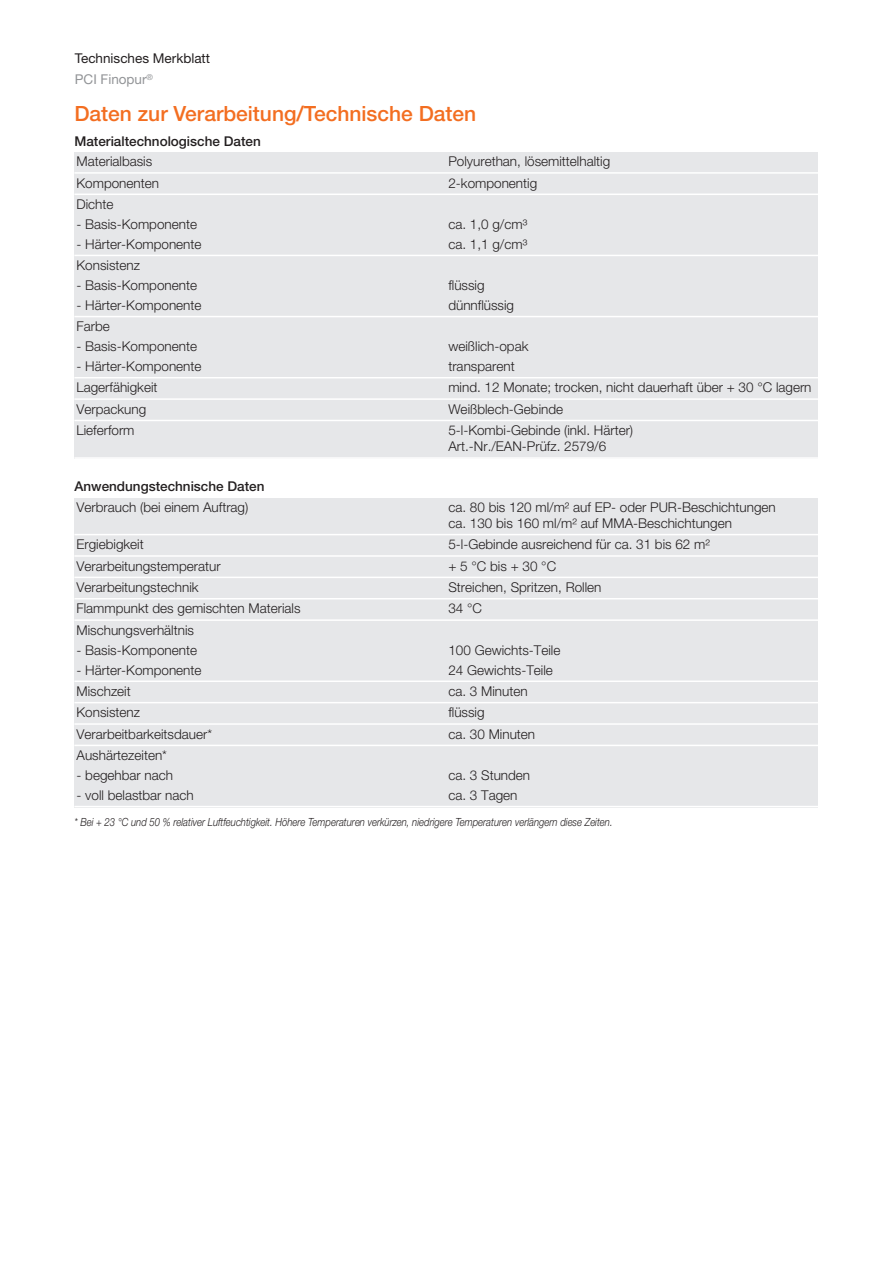
<style>
.page{position:relative;width:893px;height:1263px;background:#fff}
.page>*{position:absolute;margin:0;border:0;box-sizing:border-box;transform-origin:0 0}
.t1{font:500 21px "Helvetica Neue LT Pro";color:#f36e21}
.t2{font:300 13.5px/16.2px "Helvetica Neue LT Pro";color:#231f20}
.t3{font:500 13.5px "Helvetica Neue LT Pro";color:#231f20}
.t4{font:13.5px/21.3px "Helvetica Neue LT Pro";color:#231f20}
.t5{font:italic 300 11.25px "Helvetica Neue LT Pro";color:#231f20;scale:.85 1}
.s1{color:#939598}
</style>
<div class="page">
<div style="left:74px;top:152px;width:372px;height:21px;background:#e6e7e9"></div>
<div style="left:446px;top:152px;width:372px;height:21px;background:#e6e7e9"></div>
<div style="left:74px;top:173px;width:372px;height:21px;background:#e6e7e9"></div>
<div style="left:446px;top:173px;width:372px;height:21px;background:#e6e7e9"></div>
<div style="left:74px;top:194px;width:372px;height:21px;background:#e6e7e9"></div>
<div style="left:446px;top:194px;width:372px;height:21px;background:#e6e7e9"></div>
<div style="left:74px;top:215px;width:372px;height:20px;background:#e6e7e9"></div>
<div style="left:446px;top:215px;width:372px;height:20px;background:#e6e7e9"></div>
<div style="left:74px;top:235px;width:372px;height:20px;background:#e6e7e9"></div>
<div style="left:446px;top:235px;width:372px;height:20px;background:#e6e7e9"></div>
<div style="left:74px;top:255px;width:372px;height:21px;background:#e6e7e9"></div>
<div style="left:446px;top:255px;width:372px;height:21px;background:#e6e7e9"></div>
<div style="left:74px;top:276px;width:372px;height:20px;background:#e6e7e9"></div>
<div style="left:446px;top:276px;width:372px;height:20px;background:#e6e7e9"></div>
<div style="left:74px;top:296px;width:372px;height:21px;background:#e6e7e9"></div>
<div style="left:446px;top:296px;width:372px;height:21px;background:#e6e7e9"></div>
<div style="left:74px;top:317px;width:372px;height:20px;background:#e6e7e9"></div>
<div style="left:446px;top:317px;width:372px;height:20px;background:#e6e7e9"></div>
<div style="left:74px;top:337px;width:372px;height:20px;background:#e6e7e9"></div>
<div style="left:446px;top:337px;width:372px;height:20px;background:#e6e7e9"></div>
<div style="left:74px;top:357px;width:372px;height:21px;background:#e6e7e9"></div>
<div style="left:446px;top:357px;width:372px;height:21px;background:#e6e7e9"></div>
<div style="left:74px;top:378px;width:372px;height:21px;background:#e6e7e9"></div>
<div style="left:446px;top:378px;width:372px;height:21px;background:#e6e7e9"></div>
<div style="left:74px;top:399px;width:372px;height:21px;background:#e6e7e9"></div>
<div style="left:446px;top:399px;width:372px;height:21px;background:#e6e7e9"></div>
<div style="left:74px;top:420px;width:372px;height:39px;background:#e6e7e9"></div>
<div style="left:446px;top:420px;width:372px;height:39px;background:#e6e7e9"></div>
<hr style="left:74px;top:172px;width:744px;height:2px;background:#fff">
<hr style="left:74px;top:194px;width:744px;height:1px;background:#fff">
<hr style="left:74px;top:255px;width:744px;height:1px;background:#fff">
<hr style="left:74px;top:316px;width:744px;height:1px;background:#fff">
<hr style="left:74px;top:377px;width:744px;height:1px;background:#fff">
<hr style="left:74px;top:398px;width:744px;height:2px;background:#fff">
<hr style="left:74px;top:420px;width:744px;height:1px;background:#fff">
<hr style="left:74px;top:457px;width:744px;height:2px;background:#fff">
<div style="left:74px;top:498px;width:372px;height:37px;background:#e6e7e9"></div>
<div style="left:446px;top:498px;width:372px;height:37px;background:#e6e7e9"></div>
<div style="left:74px;top:535px;width:372px;height:21px;background:#e6e7e9"></div>
<div style="left:446px;top:535px;width:372px;height:21px;background:#e6e7e9"></div>
<div style="left:74px;top:556px;width:372px;height:21px;background:#e6e7e9"></div>
<div style="left:446px;top:556px;width:372px;height:21px;background:#e6e7e9"></div>
<div style="left:74px;top:577px;width:372px;height:22px;background:#e6e7e9"></div>
<div style="left:446px;top:577px;width:372px;height:22px;background:#e6e7e9"></div>
<div style="left:74px;top:599px;width:372px;height:21px;background:#e6e7e9"></div>
<div style="left:446px;top:599px;width:372px;height:21px;background:#e6e7e9"></div>
<div style="left:74px;top:620px;width:372px;height:21px;background:#e6e7e9"></div>
<div style="left:446px;top:620px;width:372px;height:21px;background:#e6e7e9"></div>
<div style="left:74px;top:641px;width:372px;height:20px;background:#e6e7e9"></div>
<div style="left:446px;top:641px;width:372px;height:20px;background:#e6e7e9"></div>
<div style="left:74px;top:661px;width:372px;height:20px;background:#e6e7e9"></div>
<div style="left:446px;top:661px;width:372px;height:20px;background:#e6e7e9"></div>
<div style="left:74px;top:681px;width:372px;height:22px;background:#e6e7e9"></div>
<div style="left:446px;top:681px;width:372px;height:22px;background:#e6e7e9"></div>
<div style="left:74px;top:703px;width:372px;height:21px;background:#e6e7e9"></div>
<div style="left:446px;top:703px;width:372px;height:21px;background:#e6e7e9"></div>
<div style="left:74px;top:724px;width:372px;height:21px;background:#e6e7e9"></div>
<div style="left:446px;top:724px;width:372px;height:21px;background:#e6e7e9"></div>
<div style="left:74px;top:745px;width:372px;height:21px;background:#e6e7e9"></div>
<div style="left:446px;top:745px;width:372px;height:21px;background:#e6e7e9"></div>
<div style="left:74px;top:766px;width:372px;height:20px;background:#e6e7e9"></div>
<div style="left:446px;top:766px;width:372px;height:20px;background:#e6e7e9"></div>
<div style="left:74px;top:786px;width:372px;height:21px;background:#e6e7e9"></div>
<div style="left:446px;top:786px;width:372px;height:21px;background:#e6e7e9"></div>
<hr style="left:74px;top:534px;width:744px;height:1px;background:#fff">
<hr style="left:74px;top:555px;width:744px;height:2px;background:#fff">
<hr style="left:74px;top:577px;width:744px;height:1px;background:#fff">
<hr style="left:74px;top:598px;width:744px;height:1px;background:#fff">
<hr style="left:74px;top:619px;width:744px;height:2px;background:#fff">
<hr style="left:74px;top:680px;width:744px;height:2px;background:#fff">
<hr style="left:74px;top:702px;width:744px;height:1px;background:#fff">
<hr style="left:74px;top:723px;width:744px;height:2px;background:#fff">
<hr style="left:74px;top:745px;width:744px;height:1px;background:#fff">
<hr style="left:74px;top:806px;width:744px;height:1px;background:#fff">
<p class="t4" style="left:75px;top:49px;width:137px">Technisches Merkblatt<br><span class="s1">PCI Finopur</span><sup>®</sup></p>
<h1 class="t1" style="left:74px;top:106px;width:403px">Daten zur Verarbeitung/Technische Daten</h1>
<p class="t3" style="left:74px;top:136px;width:188px">Materialtechnologische Daten</p>
<p class="t2" style="left:77px;top:155px;width:77px">Materialbasis</p>
<p class="t2" style="left:448px;top:155px;width:163px">Polyurethan, lösemittelhaltig</p>
<p class="t2" style="left:77px;top:176px;width:84px">Komponenten</p>
<p class="t2" style="left:448px;top:176px;width:90px">2-komponentig</p>
<p class="t2" style="left:77px;top:197px;width:39px">Dichte</p>
<p class="t2" style="left:77px;top:217px;width:122px">- Basis-Komponente</p>
<p class="t2" style="left:448px;top:217px;width:80px">ca. 1,0 g/cm³</p>
<p class="t2" style="left:77px;top:237px;width:127px">- Härter-Komponente</p>
<p class="t2" style="left:448px;top:237px;width:80px">ca. 1,1 g/cm³</p>
<p class="t2" style="left:77px;top:258px;width:65px">Konsistenz</p>
<p class="t2" style="left:77px;top:278px;width:122px">- Basis-Komponente</p>
<p class="t2" style="left:448px;top:278px;width:38px">flüssig</p>
<p class="t2" style="left:77px;top:298px;width:127px">- Härter-Komponente</p>
<p class="t2" style="left:448px;top:298px;width:67px">dünnflüssig</p>
<p class="t2" style="left:77px;top:320px;width:35px">Farbe</p>
<p class="t2" style="left:77px;top:339px;width:122px">- Basis-Komponente</p>
<p class="t2" style="left:448px;top:339px;width:82px">weißlich-opak</p>
<p class="t2" style="left:77px;top:359px;width:127px">- Härter-Komponente</p>
<p class="t2" style="left:448px;top:359px;width:68px">transparent</p>
<p class="t2" style="left:77px;top:381px;width:83px">Lagerfähigkeit</p>
<p class="t2" style="left:448px;top:381px;width:365px">mind. 12 Monate; trocken, nicht dauerhaft über + 30 °C lagern</p>
<p class="t2" style="left:77px;top:402px;width:71px">Verpackung</p>
<p class="t2" style="left:448px;top:402px;width:116px">Weißblech-Gebinde</p>
<p class="t2" style="left:77px;top:423px;width:60px">Lieferform</p>
<p class="t2" style="left:448px;top:423px;width:186px">5-l-Kombi-Gebinde (inkl. Härter)<br>Art.-Nr./EAN-Prüfz. 2579/6</p>
<p class="t3" style="left:74px;top:482px;width:192px">Anwendungstechnische Daten</p>
<p class="t2" style="left:77px;top:500px;width:173px">Verbrauch (bei einem Auftrag)</p>
<p class="t2" style="left:448px;top:500px;width:329px">ca. 80 bis 120 ml/m² auf EP- oder PUR-Beschichtungen ca. 130 bis 160 ml/m² auf MMA-Beschichtungen</p>
<p class="t2" style="left:77px;top:538px;width:69px">Ergiebigkeit</p>
<p class="t2" style="left:448px;top:538px;width:263px">5-l-Gebinde ausreichend für ca. 31 bis 62 m²</p>
<p class="t2" style="left:77px;top:559px;width:146px">Verarbeitungstemperatur</p>
<p class="t2" style="left:448px;top:559px;width:109px">+5°Cbis+30°C</p>
<p class="t2" style="left:77px;top:580px;width:124px">Verarbeitungstechnik</p>
<p class="t2" style="left:448px;top:580px;width:155px">Streichen, Spritzen, Rollen</p>
<p class="t2" style="left:77px;top:602px;width:226px">Flammpunkt des gemischten Materials</p>
<p class="t2" style="left:448px;top:602px;width:35px">34 °C</p>
<p class="t2" style="left:77px;top:623px;width:119px">Mischungsverhältnis</p>
<p class="t2" style="left:77px;top:643px;width:122px">- Basis-Komponente</p>
<p class="t2" style="left:448px;top:643px;width:114px">100 Gewichts-Teile</p>
<p class="t2" style="left:77px;top:663px;width:127px">- Härter-Komponente</p>
<p class="t2" style="left:448px;top:663px;width:106px">24 Gewichts-Teile</p>
<p class="t2" style="left:77px;top:684px;width:56px">Mischzeit</p>
<p class="t2" style="left:448px;top:684px;width:81px">ca. 3 Minuten</p>
<p class="t2" style="left:77px;top:706px;width:65px">Konsistenz</p>
<p class="t2" style="left:448px;top:706px;width:38px">flüssig</p>
<p class="t2" style="left:77px;top:727px;width:137px">Verarbeitbarkeitsdauer*</p>
<p class="t2" style="left:448px;top:727px;width:88px">ca. 30 Minuten</p>
<p class="t2" style="left:77px;top:748px;width:92px">Aushärtezeiten*</p>
<p class="t2" style="left:77px;top:768px;width:98px">- begehbar nach</p>
<p class="t2" style="left:448px;top:768px;width:83px">ca. 3 Stunden</p>
<p class="t2" style="left:77px;top:788px;width:119px">- voll belastbar nach</p>
<p class="t2" style="left:448px;top:788px;width:71px">ca. 3 Tagen</p>
<p class="t5" style="left:74px;top:818px;width:635px">* Bei + 23 °C und 50 % relativer Luftfeuchtigkeit. Höhere Temperaturen verkürzen, niedrigere Temperaturen verlängern diese Zeiten.</p>
</div>
